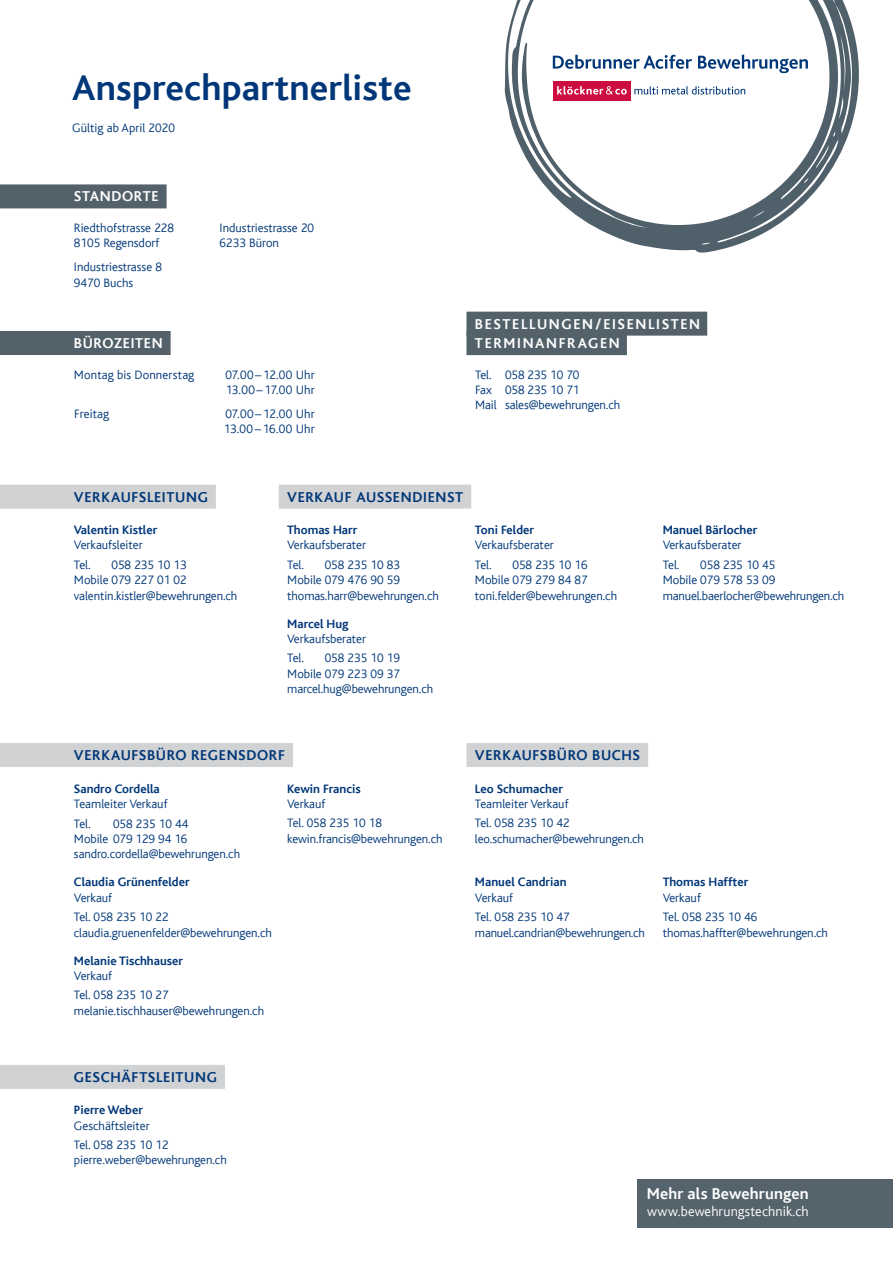
<style>
.page{position:relative;width:893px;height:1263px;background:#fff}
.page>*{position:absolute;margin:0;border:0;box-sizing:border-box;transform-origin:0 0}
.t1{font:700 37.5px "Kl Bliss";letter-spacing:.005em;color:#013778}
.t2{font:700 16.5px "Kl Bliss";letter-spacing:.015em;color:#fff}
.t3{font:700 15px "Kl Bliss";letter-spacing:.045em;color:#013778}
.t4{font:700 15px/19.5px "Kl Bliss";letter-spacing:.105em;color:#fff}
.t5{font:700 15px "Kl Bliss";letter-spacing:.045em;color:#fff}
.t6{font:700 15px "Kl Bliss";letter-spacing:.04em;color:#fff}
.t7{font:300 14.25px "Kl Bliss";letter-spacing:.01em;color:#fff}
.t8{font:300 12.75px/15.3px "Kl Bliss";color:#013778}
.t9{font:700 12.75px "Kl Bliss";color:#013778}
</style>
<div class="page">
<div style="left:0;top:743px;width:293px;height:24px;background:#d0d2d4"></div>
<div style="left:0;top:1065px;width:225px;height:24px;background:#d0d2d4"></div>
<div style="left:0;top:184px;width:167px;height:24px;background:#53616a"></div>
<div style="left:466px;top:743px;width:182px;height:24px;background:#d0d2d4"></div>
<div style="left:0;top:331px;width:171px;height:24px;background:#53616a"></div>
<div style="left:466px;top:312px;width:241px;height:24px;background:#53616a"></div>
<div style="left:466px;top:331px;width:161px;height:24px;background:#53616a"></div>
<div style="left:0;top:485px;width:216px;height:24px;background:#d0d2d4"></div>
<div style="left:279px;top:485px;width:192px;height:24px;background:#d0d2d4"></div>
<svg style="left:505px;top:0;width:354px;height:253px"></svg>
<div style="left:637px;top:1179px;width:256px;height:48px;background:#55636c"></div>
<h1 class="t1" style="left:72px;top:69px;width:341px">Ansprechpartnerliste</h1>
<p class="t8" style="left:72px;top:120px;width:104px">Gültig ab April 2020</p>
<p class="t6" style="left:74px;top:189px;width:86px">STANDORTE</p>
<p class="t8" style="left:74px;top:221px;width:102px">Riedthofstrasse 228<br>8105 Regensdorf</p>
<p class="t8" style="left:74px;top:260px;width:89px">Industriestrasse 8<br>9470 Buchs</p>
<p class="t8" style="left:220px;top:221px;width:96px">Industriestrasse 20<br>6233 Büron</p>
<p class="t5" style="left:74px;top:335px;width:90px">BÜROZEITEN</p>
<p class="t8" style="left:74px;top:367px;width:122px">Montag bis Donnerstag</p>
<p class="t8" style="left:225px;top:367px;width:91px">07.00–12.00 Uhr<br>13.00–17.00 Uhr</p>
<p class="t8" style="left:74px;top:406px;width:37px">Freitag</p>
<p class="t8" style="left:224px;top:406px;width:92px">07.00–12.00 Uhr<br>13.00–16.00 Uhr</p>
<p class="t4" style="left:475px;top:314px;width:227px">BESTELLUNGEN/EISENLISTEN<br>TERMINANFRAGEN</p>
<p class="t8" style="left:475px;top:367px;width:147px">Tel. 058 235 10 70<br>Fax 058 235 10 71<br>Mail sales@bewehrungen.ch</p>
<p class="t3" style="left:74px;top:489px;width:135px">VERKAUFSLEITUNG</p>
<p class="t3" style="left:287px;top:489px;width:177px">VERKAUF AUSSENDIENST</p>
<p class="t9" style="left:74px;top:523px;width:85px">Valentin Kistler</p>
<p class="t8" style="left:74px;top:536px;width:70px;line-height:19.5px">Verkaufsleiter<br>Tel.</p>
<p class="t8" style="left:74px;top:557px;width:165px;text-indent:37px">058 235 10 13<br>Mobile 079 227 01 02 valentin.kistler@bewehrungen.ch</p>
<p class="t9" style="left:287px;top:523px;width:72px">Thomas Harr</p>
<p class="t8" style="left:287px;top:536px;width:80px;line-height:19.5px">Verkaufsberater<br>Tel.</p>
<p class="t8" style="left:287px;top:557px;width:153px;text-indent:37px">058 235 10 83<br>Mobile 079 476 90 59 thomas.harr@bewehrungen.ch</p>
<p class="t9" style="left:287px;top:617px;width:63px">Marcel Hug</p>
<p class="t8" style="left:287px;top:629px;width:80px;line-height:19.5px">Verkaufsberater<br>Tel.</p>
<p class="t8" style="left:287px;top:651px;width:148px;text-indent:37px">058 235 10 19<br>Mobile 079 223 09 37 marcel.hug@bewehrungen.ch</p>
<p class="t9" style="left:475px;top:523px;width:61px">Toni Felder</p>
<p class="t8" style="left:475px;top:536px;width:80px;line-height:19.5px">Verkaufsberater<br>Tel.</p>
<p class="t8" style="left:475px;top:557px;width:144px;text-indent:37px">058 235 10 16<br>Mobile 079 279 84 87 toni.felder@bewehrungen.ch</p>
<p class="t9" style="left:663px;top:523px;width:96px">Manuel Bärlocher</p>
<p class="t8" style="left:663px;top:536px;width:80px;line-height:19.5px">Verkaufsberater<br>Tel.</p>
<p class="t8" style="left:663px;top:557px;width:183px;text-indent:37px">058 235 10 45<br>Mobile 079 578 53 09 manuel.baerlocher@bewehrungen.ch</p>
<p class="t3" style="left:74px;top:747px;width:213px">VERKAUFSBÜRO REGENSDORF</p>
<p class="t9" style="left:74px;top:782px;width:87px">Sandro Cordella</p>
<p class="t8" style="left:74px;top:794px;width:95px;line-height:19.5px">Teamleiter Verkauf<br>Tel.</p>
<p class="t8" style="left:74px;top:816px;width:168px;text-indent:39px">058 235 10 44<br>Mobile 079 129 94 16 sandro.cordella@bewehrungen.ch</p>
<p class="t9" style="left:74px;top:875px;width:117px">Claudia Grünenfelder</p>
<p class="t8" style="left:74px;top:888px;width:96px;line-height:19.5px">Verkauf<br>Tel. 058 235 10 22</p>
<p class="t8" style="left:74px;top:925px;width:199px">claudia.gruenenfelder@bewehrungen.ch</p>
<p class="t9" style="left:74px;top:954px;width:111px">Melanie Tischhauser</p>
<p class="t8" style="left:74px;top:966px;width:96px;line-height:19.5px">Verkauf<br>Tel. 058 235 10 27</p>
<p class="t8" style="left:74px;top:1003px;width:192px">melanie.tischhauser@bewehrungen.ch</p>
<p class="t9" style="left:287px;top:782px;width:75px">Kewin Francis</p>
<p class="t8" style="left:287px;top:794px;width:96px;line-height:19.5px">Verkauf<br>Tel. 058 235 10 18</p>
<p class="t8" style="left:287px;top:831px;width:157px">kewin.francis@bewehrungen.ch</p>
<p class="t3" style="left:475px;top:747px;width:167px">VERKAUFSBÜRO BUCHS</p>
<p class="t9" style="left:475px;top:782px;width:90px">Leo Schumacher</p>
<p class="t8" style="left:475px;top:794px;width:96px;line-height:19.5px">Teamleiter Verkauf<br>Tel. 058 235 10 42</p>
<p class="t8" style="left:475px;top:831px;width:171px">leo.schumacher@bewehrungen.ch</p>
<p class="t9" style="left:475px;top:876px;width:93px">Manuel Candrian</p>
<p class="t8" style="left:475px;top:888px;width:96px;line-height:19.5px">Verkauf<br>Tel. 058 235 10 47</p>
<p class="t8" style="left:475px;top:925px;width:172px">manuel.candrian@bewehrungen.ch</p>
<p class="t9" style="left:663px;top:875px;width:87px">Thomas Haffter</p>
<p class="t8" style="left:663px;top:888px;width:96px;line-height:19.5px">Verkauf<br>Tel. 058 235 10 46</p>
<p class="t8" style="left:663px;top:925px;width:167px">thomas.haffter@bewehrungen.ch</p>
<p class="t3" style="left:74px;top:1069px;width:145px">GESCHÄFTSLEITUNG</p>
<p class="t9" style="left:74px;top:1103px;width:71px">Pierre Weber</p>
<p class="t8" style="left:74px;top:1116px;width:96px;line-height:19.5px">Geschäftsleiter<br>Tel. 058 235 10 12</p>
<p class="t8" style="left:74px;top:1153px;width:154px">pierre.weber@bewehrungen.ch</p>
<p class="t2" style="left:647px;top:1185px;width:164px">Mehr als Bewehrungen</p>
<p class="t7" style="left:647px;top:1203px;width:163px">www.bewehrungstechnik.ch</p>
</div>
